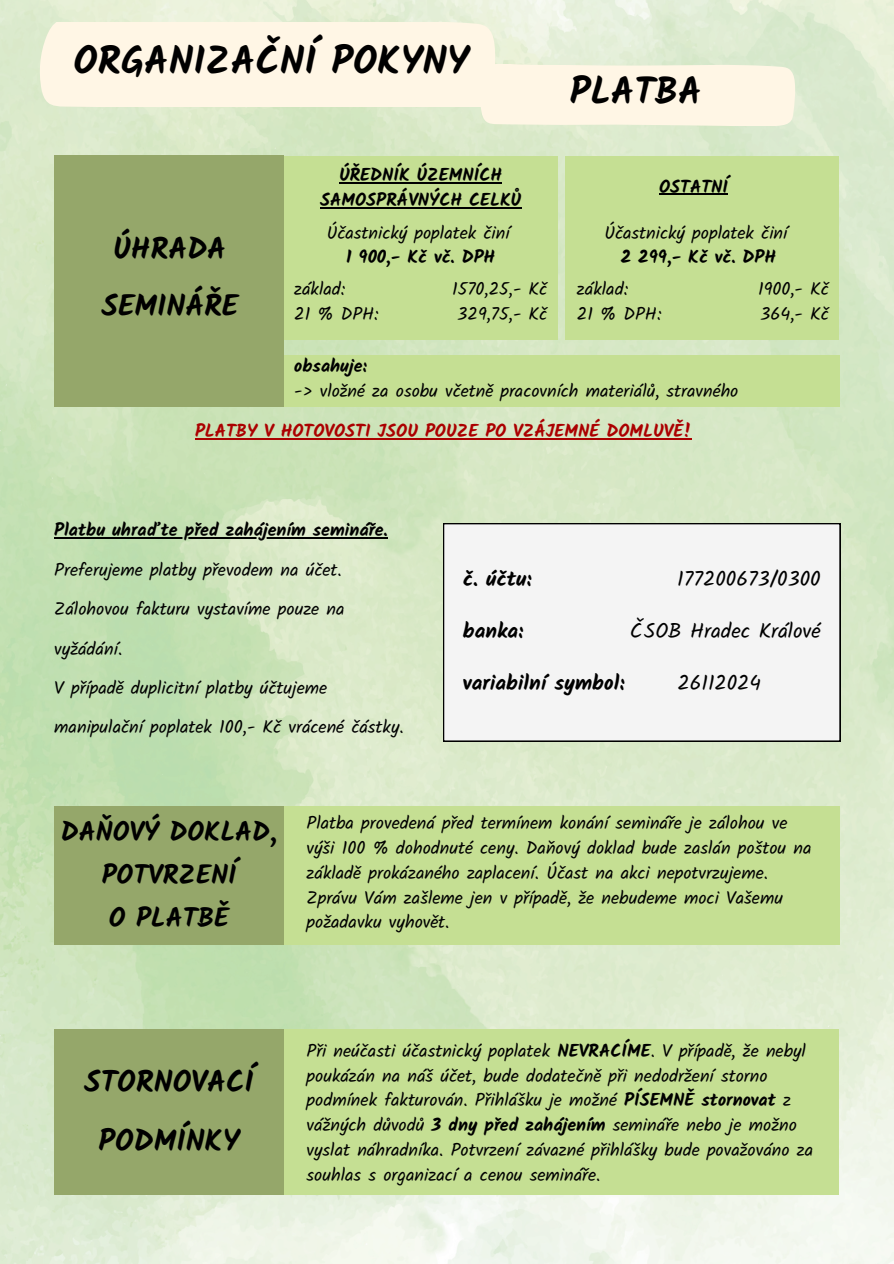
<style>
.page{position:relative;width:894px;height:1264px;background:#fff}
.page>*{position:absolute;margin:0;border:0;box-sizing:border-box;transform-origin:0 0}
.t1{font:700 39px "Kalam";color:#000}
.t2{font:700 37.5px "Kalam";color:#000}
.t3{font:700 30px/57.3px "Kalam";color:#000;text-align:center}
.t4{font:700 27px/42.8px "Kalam";color:#000;text-align:center}
.t5{font:21px "Kalam";color:#000}
.t6{font:700 21px "Kalam";color:#000}
.t7{font:18px/24.8px "Kalam";color:#000}
.t8{font:700 18px/24.8px "Kalam";color:#000;text-align:center}
.t9{font:700 18px "Kalam";color:#ab0000}
.s1{font-weight:700}
</style>
<div class="page">
<img style="left:0;top:0;width:893px;height:1263px">
<svg style="left:38px;top:22px;width:757px;height:103px;background:#f6f3df"></svg>
<div style="left:284px;top:156px;width:273px;height:183px;background:#c5df93"></div>
<div style="left:54px;top:156px;width:230px;height:250px;background:#95a76a"></div>
<div style="left:284px;top:355px;width:555px;height:51px;background:#c5df93"></div>
<hr style="left:339px;top:182px;width:163px;height:2px;background:#000">
<hr style="left:320px;top:207px;width:201px;height:1px;background:#000">
<div style="left:565px;top:156px;width:274px;height:183px;background:#c5df93"></div>
<hr style="left:659px;top:194px;width:68px;height:1px;background:#000">
<div style="left:284px;top:806px;width:555px;height:138px;background:#c5df93"></div>
<div style="left:54px;top:806px;width:230px;height:138px;background:#95a76a"></div>
<div style="left:284px;top:1029px;width:554px;height:166px;background:#c5df93"></div>
<div style="left:54px;top:1029px;width:230px;height:166px;background:#95a76a"></div>
<div style="left:443px;top:523px;width:397px;height:218px;background:#f4f4f4"></div>
<hr style="left:54px;top:537px;width:333px;height:1px;background:#000">
<hr style="left:195px;top:438px;width:496px;height:1px;background:#ab0000">
<p class="t1" style="left:73px;top:37px;width:397px">ORGANIZAČNÍ POKYNY</p>
<p class="t2" style="left:569px;top:69px;width:134px">PLATBA</p>
<p class="t3" style="left:101px;top:220px;width:138px">ÚHRADA<br>SEMINÁŘE</p>
<p class="t8" style="left:320px;top:163px;width:202px">ÚŘEDNÍK ÚZEMNÍCH<br>SAMOSPRÁVNÝCH CELKŮ</p>
<h1 class="t7" style="left:326px;top:220px;width:184px">Účastnický poplatek činí</h1>
<p class="t8" style="left:346px;top:245px;width:151px">1 900,- Kč vč. DPH</p>
<p class="t7" style="left:294px;top:276px;width:53px">základ:</p>
<p class="t7" style="left:294px;top:301px;width:86px">21 % DPH:</p>
<p class="t7" style="left:452px;top:276px;width:97px">1570,25,- Kč</p>
<p class="t7" style="left:457px;top:301px;width:91px">329,75,- Kč</p>
<p class="t8" style="left:659px;top:174px;width:70px">OSTATNÍ</p>
<p class="t7" style="left:604px;top:220px;width:184px">Účastnický poplatek činí</p>
<p class="t8" style="left:620px;top:245px;width:157px">2 299,- Kč vč. DPH</p>
<p class="t7" style="left:576px;top:276px;width:53px">základ:</p>
<p class="t7" style="left:576px;top:301px;width:86px">21 % DPH:</p>
<p class="t7" style="left:757px;top:276px;width:72px">1900,- Kč</p>
<p class="t7" style="left:760px;top:301px;width:70px">364,- Kč</p>
<p class="t8" style="left:294px;top:353px;width:74px">obsahuje:</p>
<p class="t7" style="left:294px;top:378px;width:445px">-&gt; vložné za osobu včetně pracovních materiálů, stravného</p>
<p class="t9" style="left:195px;top:420px;width:498px">PLATBY V HOTOVOSTI JSOU POUZE PO VZÁJEMNÉ DOMLUVĚ!</p>
<p class="t8" style="left:54px;top:518px;width:335px">Platbu uhraďte před zahájením semináře.</p>
<p class="t7" style="left:54px;top:557px;width:289px">Preferujeme platby převodem na účet.</p>
<p class="t7" style="left:54px;top:589px;width:292px;line-height:39.3px">Zálohovou fakturu vystavíme pouze na vyžádání.</p>
<p class="t7" style="left:54px;top:668px;width:351px;line-height:39.3px">V případě duplicitní platby účtujeme manipulační poplatek 100,- Kč vrácené částky.</p>
<p class="t5" style="left:677px;top:566px;width:145px">177200673/0300</p>
<p class="t5" style="left:629px;top:618px;width:192px">ČSOB Hradec Králové</p>
<p class="t5" style="left:677px;top:670px;width:85px">26112024</p>
<p class="t6" style="left:463px;top:566px;width:70px">č. účtu:</p>
<p class="t6" style="left:463px;top:618px;width:62px">banka:</p>
<h3 class="t6" style="left:463px;top:670px;width:163px">variabilní symbol:</h3>
<h4 class="t4" style="left:61px;top:810px;width:218px">DAŇOVÝ DOKLAD,<br>POTVRZENÍ</h4>
<p class="t4" style="left:109px;top:895px;width:122px">O PLATBĚ</p>
<p class="t7" style="left:306px;top:810px;width:506px">Platba provedená před termínem konání semináře je zálohou ve výši 100 % dohodnuté ceny. Daňový doklad bude zaslán poštou na základě prokázaného zaplacení. Účast na akci nepotvrzujeme.<br>Zprávu Vám zašleme jen v případě, že nebudeme moci Vašemu požadavku vyhovět.</p>
<p class="t3" style="left:84px;top:1051px;width:171px;line-height:59.7px">STORNOVACÍ<br>PODMÍNKY</p>
<h2 class="t7" style="left:306px;top:1038px;width:508px">Při neúčasti účastnický poplatek <span class="s1">NEVRACÍME</span>. V případě, že nebyl poukázán na náš účet, bude dodatečně při nedodržení storno podmínek fakturován. Přihlášku je možné <span class="s1">PÍSEMNĚ stornovat</span> z vážných důvodů <span class="s1">3 dny před zahájením</span> semináře nebo je možno vyslat náhradníka. Potvrzení závazné přihlášky bude považováno za souhlas s organizací a cenou semináře.</h2>
</div>
